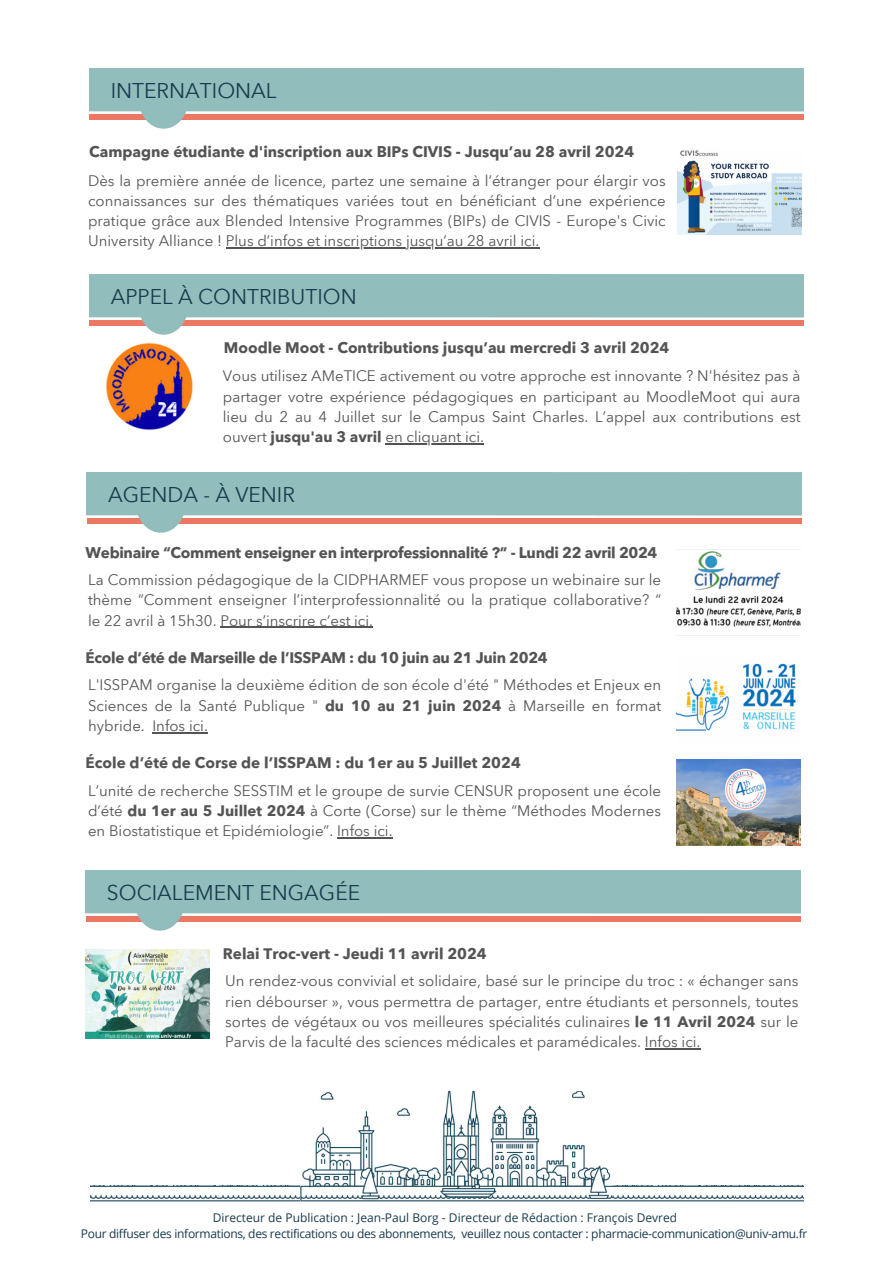
<style>
.page{position:relative;width:894px;height:1264px;background:#fff}
.page>*{position:absolute;margin:0;border:0;box-sizing:border-box;transform-origin:0 0}
.t1{font:21px "Avenir Next Arabic";color:#183a4d}
.t2{font:700 15.3px "Avenir Next Arabic";color:#545454}
.t3{font:700 15.3px "Avenir Next Arabic";letter-spacing:-.02em;color:#545454}
.t4{font:15px/20.2px "Avenir Next Arabic";color:#545454;text-align:justify}
.t5{font:12px/16px "Open Sans";letter-spacing:-.025em;color:#183a4d;text-align:center}
.s1{font-weight:700}
</style>
<div class="page">
<img style="left:155px;top:1185px;width:146px;height:17px">
<img style="left:90px;top:1185px;width:65px;height:17px">
<img style="left:301px;top:1091px;width:312px;height:111px">
<img style="left:613px;top:1185px;width:122px;height:17px">
<img style="left:735px;top:1185px;width:69px;height:17px">
<img style="left:106px;top:344px;width:87px;height:86px">
<img style="left:676px;top:663px;width:120px;height:68px">
<img style="left:676px;top:759px;width:124px;height:87px">
<img style="left:86px;top:473px;width:715px;height:60px">
<img style="left:85px;top:870px;width:714px;height:61px">
<img style="left:86px;top:949px;width:123px;height:89px">
<img style="left:676px;top:549px;width:124px;height:87px">
<img style="left:677px;top:150px;width:124px;height:85px">
<hr style="left:385px;top:443px;width:99px;height:1px;background:#545454">
<hr style="left:152px;top:732px;width:56px;height:1px;background:#545454">
<hr style="left:337px;top:837px;width:55px;height:1px;background:#545454">
<hr style="left:644px;top:1048px;width:56px;height:1px;background:#545454">
<hr style="left:220px;top:626px;width:153px;height:2px;background:#545454">
<hr style="left:226px;top:247px;width:313px;height:1px;background:#545454">
<img style="left:89px;top:69px;width:714px;height:60px">
<img style="left:89px;top:274px;width:714px;height:70px">
<h1 class="t1" style="left:111px;top:78px;width:167px">INTERNATIONAL</h1>
<p class="t2" style="left:89px;top:143px;width:546px">Campagne étudiante d'inscription aux BIPs CIVIS - Jusqu’au 28 avril 2024</p>
<p class="t4" style="left:88px;top:170px;width:579px">Dès la première année de licence, partez une semaine à l’étranger pour élargir vos connaissances sur des thématiques variées tout en bénéficiant d’une expérience pratique grâce aux Blended Intensive Programmes (BIPs) de CIVIS - Europe's Civic University Alliance ! Plus d’infos et inscriptions jusqu’au 28 avril ici.</p>
<h1 class="t1" style="left:111px;top:284px;width:247px">APPEL À CONTRIBUTION</h1>
<p class="t2" style="left:224px;top:339px;width:447px">Moodle Moot - Contributions jusqu’au mercredi 3 avril 2024</p>
<p class="t4" style="left:223px;top:366px;width:579px">Vous utilisez AMeTICE activement ou votre approche est innovante ? N'hésitez pas à partager votre expérience pédagogiques en participant au MoodleMoot qui aura lieu du 2 au 4 Juillet sur le Campus Saint Charles. L’appel aux contributions est ouvert <span class="s1">jusqu'au 3 avril</span> en cliquant ici.</p>
<h1 class="t1" style="left:108px;top:482px;width:188px">AGENDA - À VENIR</h1>
<p class="t3" style="left:86px;top:543px;width:573px">Webinaire “Comment enseigner en interprofessionnalité ?” - Lundi 22 avril 2024</p>
<p class="t4" style="left:88px;top:570px;width:574px">La Commission pédagogique de la CIDPHARMEF vous propose un webinaire sur le thème “Comment enseigner l’interprofessionnalité ou la pratique collaborative? “ le 22 avril à 15h30. Pour s’inscrire c’est ici.</p>
<p class="t3" style="left:86px;top:649px;width:463px">École d’été de Marseille de l’ISSPAM : du 10 juin au 21 Juin 2024</p>
<p class="t4" style="left:88px;top:675px;width:574px">L'ISSPAM organise la deuxième édition de son école d'été " Méthodes et Enjeux en Sciences de la Santé Publique " <span class="s1">du 10 au 21 juin 2024</span> à Marseille en format hybride. Infos ici.</p>
<p class="t2" style="left:86px;top:754px;width:436px">École d’été de Corse de l’ISSPAM : du 1er au 5 Juillet 2024</p>
<p class="t4" style="left:88px;top:780px;width:574px">L’unité de recherche SESSTIM et le groupe de survie CENSUR proposent une école d’été <span class="s1">du 1er au 5 Juillet 2024</span> à Corte (Corse) sur le thème “Méthodes Modernes en Biostatistique et Epidémiologie”. Infos ici.</p>
<h1 class="t1" style="left:107px;top:880px;width:255px">SOCIALEMENT ENGAGÉE</h1>
<p class="t2" style="left:223px;top:944px;width:265px">Relai Troc-vert - Jeudi 11 avril 2024</p>
<p class="t4" style="left:225px;top:971px;width:574px">Un rendez-vous convivial et solidaire, basé sur le principe du troc : « échanger sans rien débourser », vous permettra de partager, entre étudiants et personnels, toutes sortes de végétaux ou vos meilleures spécialités culinaires <span class="s1">le 11 Avril 2024</span> sur le Parvis de la faculté des sciences médicales et paramédicales. Infos ici.</p>
<p class="t5" style="left:81px;top:1209px;width:727px">Directeur de Publication : Jean-Paul Borg - Directeur de Rédaction : François Devred<br>Pour diffuser des informations, des rectifications ou des abonnements, veuillez nous contacter : pharmacie-communication@univ-amu.fr</p>
</div>
